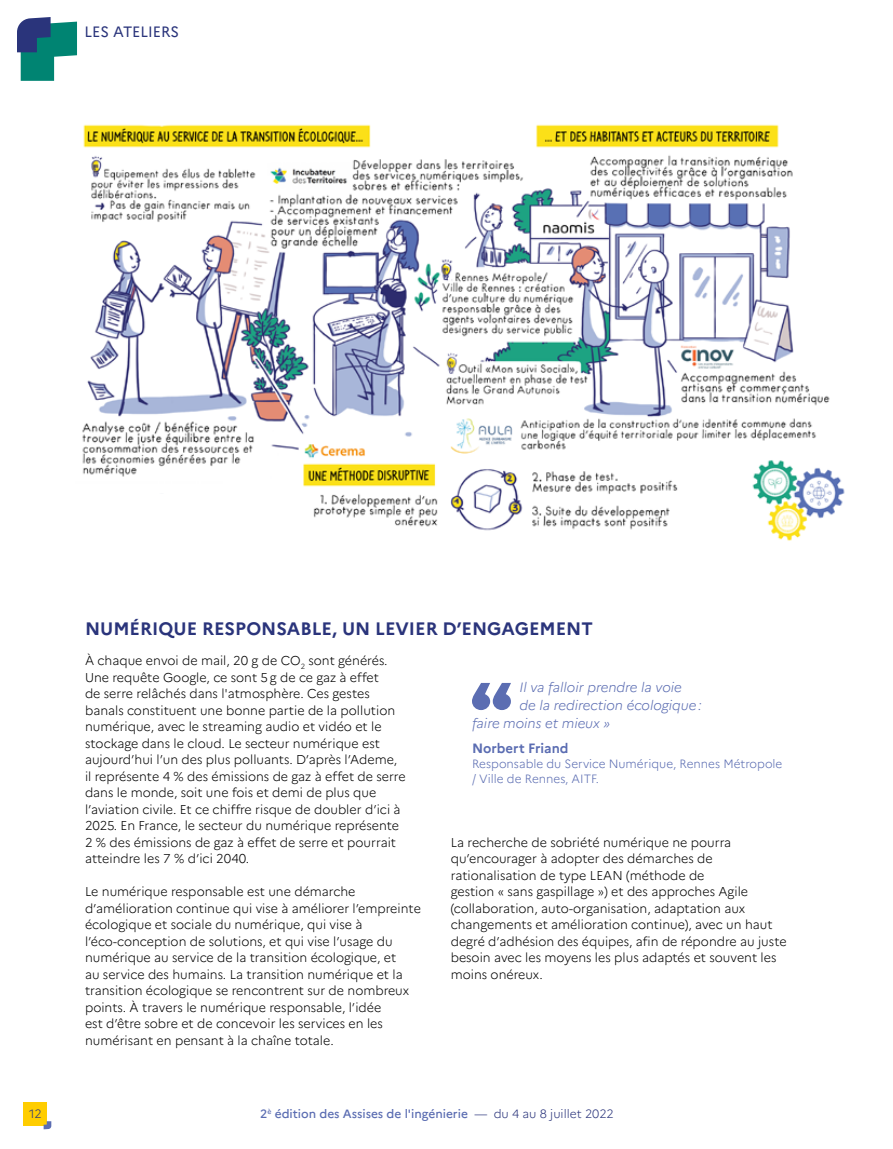
<style>
.page{position:relative;width:893px;height:1149px;background:#fff}
.page>*{position:absolute;margin:0;border:0;box-sizing:border-box;transform-origin:0 0}
.t1{font:700 18px "Marianne";color:#2a347b}
.t2{font:15px "Marianne";color:#2a347b}
.t3{font:italic 300 13.5px "Marianne";color:#5b6db2}
.t4{font:700 13.5px "Marianne";color:#5b6db2}
.t5{font:300 12.75px/16.5px "Marianne";color:#000}
.t6{font:300 12px/15px "Marianne";color:#5b6db2}
.t7{font:500 12px "Marianne";color:#5b6db2}
.t8{font:300 12px "Marianne";color:#2a347b}
.s1{font-weight:300;color:#2a347b}
</style>
<div class="page">
<div style="left:24px;top:1101px;width:23px;height:23px;background:#ffcd00"></div>
<svg style="left:44px;top:1121px;width:7px;height:7px"></svg>
<svg style="left:472px;top:682px;width:39px;height:27px"></svg>
<svg style="left:17px;top:17px;width:60px;height:64px"></svg>
<img style="left:82px;top:124px;width:763px;height:417px">
<svg style="left:82px;top:488px;width:165px;height:51px"></svg>
<p class="t2" style="left:85px;top:22px;width:96px">LES ATELIERS</p>
<p class="t8" style="left:29px;top:1104px;width:14px">12</p>
<h1 class="t1" style="left:85px;top:617px;width:509px">NUMÉRIQUE RESPONSABLE, UN LEVIER D’ENGAGEMENT</h1>
<p class="t5" style="left:85px;top:651px;width:322px">À chaque envoi de mail, 20 g de CO<sub>2</sub> sont générés.<br>Une requête Google, ce sont 5 g de ce gaz à effet<br>de serre relâchés dans l'atmosphère. Ces gestes banals constituent une bonne partie de la pollution numérique, avec le streaming audio et vidéo et le stockage dans le cloud. Le secteur numérique est aujourd’hui l’un des plus polluants. D’après l’Ademe, il représente 4 % des émissions de gaz à effet de serre dans le monde, soit une fois et demi de plus que l’aviation civile. Et ce chiffre risque de doubler d’ici à 2025. En France, le secteur du numérique représente 2 % des émissions de gaz à effet de serre et pourrait atteindre les 7 % d’ici 2040.</p>
<p class="t5" style="left:85px;top:882px;width:337px">Le numérique responsable est une démarche d’amélioration continue qui vise à améliorer l’empreinte écologique et sociale du numérique, qui vise à l’éco-conception de solutions, et qui vise l’usage du numérique au service de la transition écologique, et<br>au service des humains. La transition numérique et la transition écologique se rencontrent sur de nombreux points. À travers le numérique responsable, l’idée<br>est d’être sobre et de concevoir les services en les numérisant en pensant à la chaîne totale.</p>
<p class="t3" style="left:519px;top:676px;width:164px">Il va falloir prendre la voie</p>
<p class="t3" style="left:519px;top:694px;width:184px">de la redirection écologique :</p>
<p class="t3" style="left:472px;top:712px;width:140px">faire moins et mieux »</p>
<p class="t4" style="left:472px;top:739px;width:98px">Norbert Friand</p>
<p class="t6" style="left:472px;top:754px;width:312px">Responsable du Service Numérique, Rennes Métropole / Ville de Rennes, AITF.</p>
<p class="t5" style="left:451px;top:832px;width:337px">La recherche de sobriété numérique ne pourra qu’encourager à adopter des démarches de rationalisation de type LEAN (méthode de<br>gestion « sans gaspillage ») et des approches Agile (collaboration, auto-organisation, adaptation aux changements et amélioration continue), avec un haut degré d’adhésion des équipes, afin de répondre au juste besoin avec les moyens les plus adaptés et souvent les moins onéreux.</p>
<p class="t7" style="left:260px;top:1106px;width:355px">2<sup>è</sup> édition des Assises de l'ingénierie <span class="s1">— du 4 au 8 juillet 2022</span></p>
</div>
